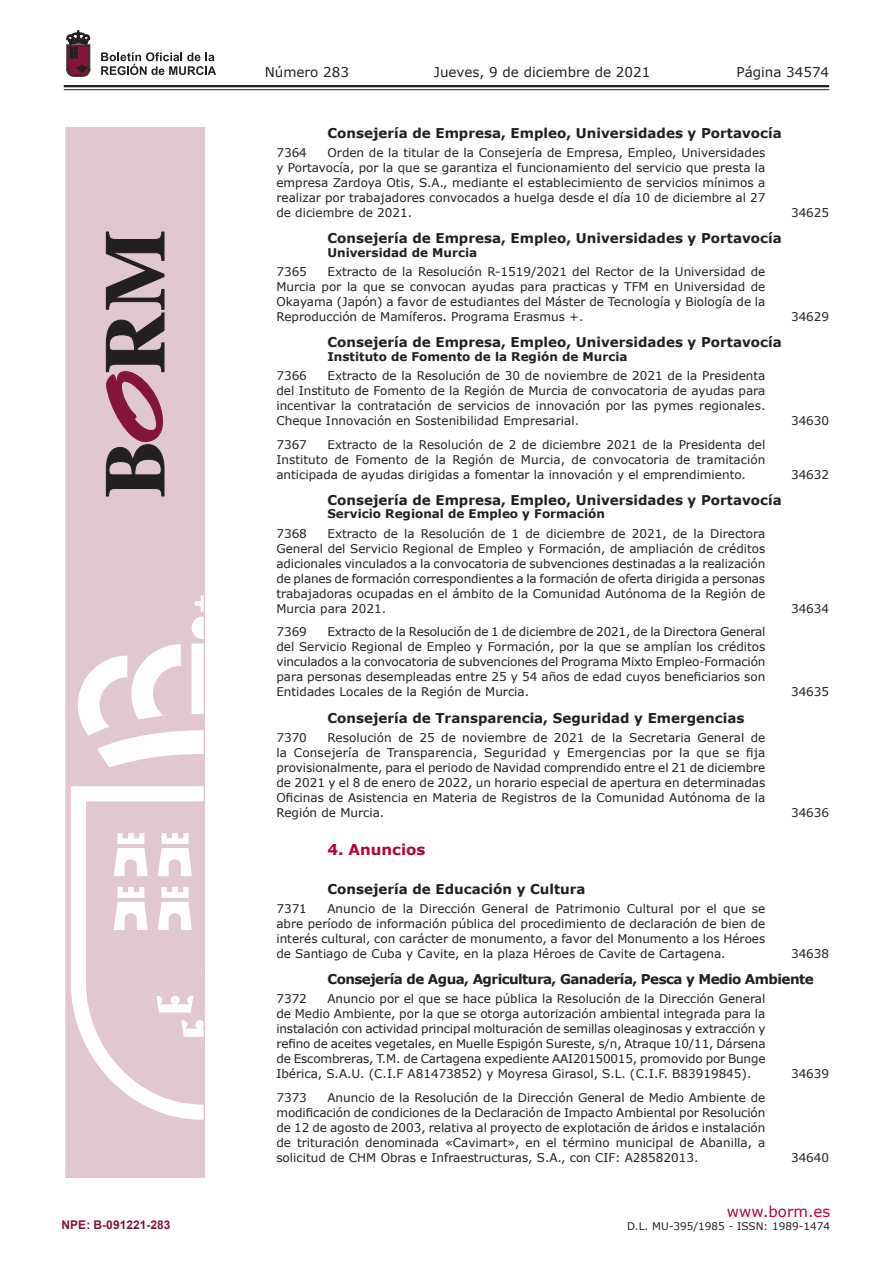
<style>
.page{position:relative;width:893px;height:1263px;background:#fff}
.page>*{position:absolute;margin:0;border:0;box-sizing:border-box;transform-origin:0 0}
.t1{font:15px "Verdana";color:#b30437}
.t2{font:700 15px "Verdana";color:#b30437}
.t3{font:700 13.5px "Verdana";color:#231f20}
.t4{font:700 13.5px "Verdana";letter-spacing:-.04em;color:#231f20}
.t5{font:13.5px "Verdana";color:#231f20}
.t6{font:12px/15px "Verdana";color:#231f20;text-align:justify}
.t7{font:700 12px "Verdana";color:#231f20}
.t8{font:700 12px "Arial";color:#83143a}
.t9{font:10.5px "Verdana";color:#231f20}
</style>
<div class="page">
<hr style="left:64px;top:85px;width:765px;height:2px;background:#231f20">
<hr style="left:64px;top:89px;width:765px;height:1px;background:#231f20">
<svg style="left:101px;top:52px;width:115px;height:23px"></svg>
<svg style="left:67px;top:31px;width:23px;height:45px"></svg>
<svg style="left:65px;top:128px;width:140px;height:1050px;background:#e5cfd7"></svg>
<svg style="left:106px;top:232px;width:58px;height:264px;background:#8b6f79"></svg>
<p class="t8" style="left:62px;top:1216px;width:110px">NPE: B-091221-283</p>
<p class="t5" style="left:265px;top:62px;width:86px">Número 283</p>
<p class="t5" style="left:434px;top:62px;width:218px">Jueves, 9 de diciembre de 2021</p>
<p class="t5" style="left:736px;top:62px;width:94px">Página 34574</p>
<p class="t3" style="left:327px;top:123px;width:456px">Consejería de Empresa, Empleo, Universidades y Portavocía</p>
<p class="t6" style="left:276px;top:145px;width:490px;text-indent:51px">Orden de la titular de la Consejería de Empresa, Empleo, Universidades y Portavocía, por la que se garantiza el funcionamiento del servicio que presta la empresa Zardoya Otis, S.A., mediante el establecimiento de servicios mínimos a realizar por trabajadores convocados a huelga desde el día 10 de diciembre al 27 de diciembre de 2021.</p>
<p class="t6" style="left:276px;top:145px;width:32px">7364</p>
<p class="t3" style="left:327px;top:229px;width:456px">Consejería de Empresa, Empleo, Universidades y Portavocía</p>
<p class="t7" style="left:327px;top:244px;width:151px">Universidad de Murcia</p>
<p class="t6" style="left:276px;top:264px;width:490px;text-indent:51px">Extracto de la Resolución R-1519/2021 del Rector de la Universidad de Murcia por la que se convocan ayudas para practicas y TFM en Universidad de Okayama (Japón) a favor de estudiantes del Máster de Tecnología y Biología de la Reproducción de Mamíferos. Programa Erasmus +.</p>
<p class="t6" style="left:276px;top:264px;width:32px">7365</p>
<p class="t3" style="left:327px;top:333px;width:456px">Consejería de Empresa, Empleo, Universidades y Portavocía</p>
<p class="t7" style="left:327px;top:348px;width:302px">Instituto de Fomento de la Región de Murcia</p>
<p class="t6" style="left:276px;top:368px;width:490px;text-indent:51px">Extracto de la Resolución de 30 de noviembre de 2021 de la Presidenta del Instituto de Fomento de la Región de Murcia de convocatoria de ayudas para incentivar la contratación de servicios de innovación por las pymes regionales.<br>Cheque Innovación en Sostenibilidad Empresarial.</p>
<p class="t6" style="left:276px;top:368px;width:32px">7366</p>
<p class="t6" style="left:276px;top:437px;width:490px;text-indent:51px">Extracto de la Resolución de 2 de diciembre 2021 de la Presidenta del Instituto de Fomento de la Región de Murcia, de convocatoria de tramitación anticipada de ayudas dirigidas a fomentar la innovación y el emprendimiento.</p>
<p class="t6" style="left:276px;top:437px;width:32px">7367</p>
<p class="t3" style="left:327px;top:490px;width:456px">Consejería de Empresa, Empleo, Universidades y Portavocía</p>
<p class="t7" style="left:327px;top:506px;width:279px">Servicio Regional de Empleo y Formación</p>
<p class="t6" style="left:276px;top:526px;width:490px;text-indent:51px">Extracto de la Resolución de 1 de diciembre de 2021, de la Directora General del Servicio Regional de Empleo y Formación, de ampliación de créditos adicionales vinculados a la convocatoria de subvenciones destinadas a la realización de planes de formación correspondientes a la formación de oferta dirigida a personas trabajadoras ocupadas en el ámbito de la Comunidad Autónoma de la Región de Murcia para 2021.</p>
<p class="t6" style="left:276px;top:526px;width:32px">7368</p>
<p class="t6" style="left:276px;top:624px;width:491px;text-indent:51px">Extracto de la Resolución de 1 de diciembre de 2021, de la Directora General del Servicio Regional de Empleo y Formación, por la que se amplían los créditos vinculados a la convocatoria de subvenciones del Programa Mixto Empleo-Formación para personas desempleadas entre 25 y 54 años de edad cuyos beneficiarios son Entidades Locales de la Región de Murcia.</p>
<p class="t6" style="left:276px;top:624px;width:32px">7369</p>
<p class="t3" style="left:327px;top:708px;width:418px">Consejería de Transparencia, Seguridad y Emergencias</p>
<p class="t6" style="left:276px;top:730px;width:490px;text-indent:51px">Resolución de 25 de noviembre de 2021 de la Secretaria General de la Consejería de Transparencia, Seguridad y Emergencias por la que se fija provisionalmente, para el periodo de Navidad comprendido entre el 21 de diciembre de 2021 y el 8 de enero de 2022, un horario especial de apertura en determinadas Oficinas de Asistencia en Materia de Registros de la Comunidad Autónoma de la Región de Murcia.</p>
<p class="t6" style="left:276px;top:730px;width:32px">7370</p>
<p class="t2" style="left:327px;top:838px;width:100px">4. Anuncios</p>
<p class="t3" style="left:327px;top:879px;width:260px">Consejería de Educación y Cultura</p>
<p class="t6" style="left:791px;top:205px;width:40px">34625</p>
<p class="t6" style="left:791px;top:309px;width:40px">34629</p>
<p class="t6" style="left:791px;top:413px;width:40px">34630</p>
<p class="t6" style="left:791px;top:467px;width:40px">34632</p>
<p class="t6" style="left:791px;top:601px;width:40px">34634</p>
<p class="t6" style="left:791px;top:684px;width:40px">34635</p>
<p class="t6" style="left:791px;top:805px;width:40px">34636</p>
<p class="t6" style="left:276px;top:901px;width:490px;text-indent:51px">Anuncio de la Dirección General de Patrimonio Cultural por el que se abre período de información pública del procedimiento de declaración de bien de interés cultural, con carácter de monumento, a favor del Monumento a los Héroes de Santiago de Cuba y Cavite, en la plaza Héroes de Cavite de Cartagena.</p>
<p class="t6" style="left:276px;top:901px;width:32px">7371</p>
<p class="t6" style="left:791px;top:946px;width:40px">34638</p>
<p class="t4" style="left:327px;top:969px;width:488px">Consejería de Agua, Agricultura, Ganadería, Pesca y Medio Ambiente</p>
<p class="t6" style="left:276px;top:991px;width:491px;text-indent:51px">Anuncio por el que se hace pública la Resolución de la Dirección General de Medio Ambiente, por la que se otorga autorización ambiental integrada para la instalación con actividad principal molturación de semillas oleaginosas y extracción y refino de aceites vegetales, en Muelle Espigón Sureste, s/n, Atraque 10/11, Dársena de Escombreras, T.M. de Cartagena expediente AAI20150015, promovido por Bunge Ibérica, S.A.U. (C.I.F A81473852) y Moyresa Girasol, S.L. (C.I.F. B83919845).</p>
<p class="t6" style="left:276px;top:991px;width:32px">7372</p>
<p class="t6" style="left:276px;top:1090px;width:491px;text-indent:51px">Anuncio de la Resolución de la Dirección General de Medio Ambiente de modificación de condiciones de la Declaración de Impacto Ambiental por Resolución de 12 de agosto de 2003, relativa al proyecto de explotación de áridos e instalación de trituración denominada «Cavimart», en el término municipal de Abanilla, a solicitud de CHM Obras e Infraestructuras, S.A., con CIF: A28582013.</p>
<p class="t6" style="left:276px;top:1090px;width:32px">7373</p>
<p class="t6" style="left:791px;top:1066px;width:40px">34639</p>
<p class="t6" style="left:791px;top:1150px;width:40px">34640</p>
<p class="t1" style="left:727px;top:1201px;width:105px">www.borm.es</p>
<p class="t9" style="left:627px;top:1218px;width:205px">D.L. MU-395/1985 - ISSN: 1989-1474</p>
</div>
